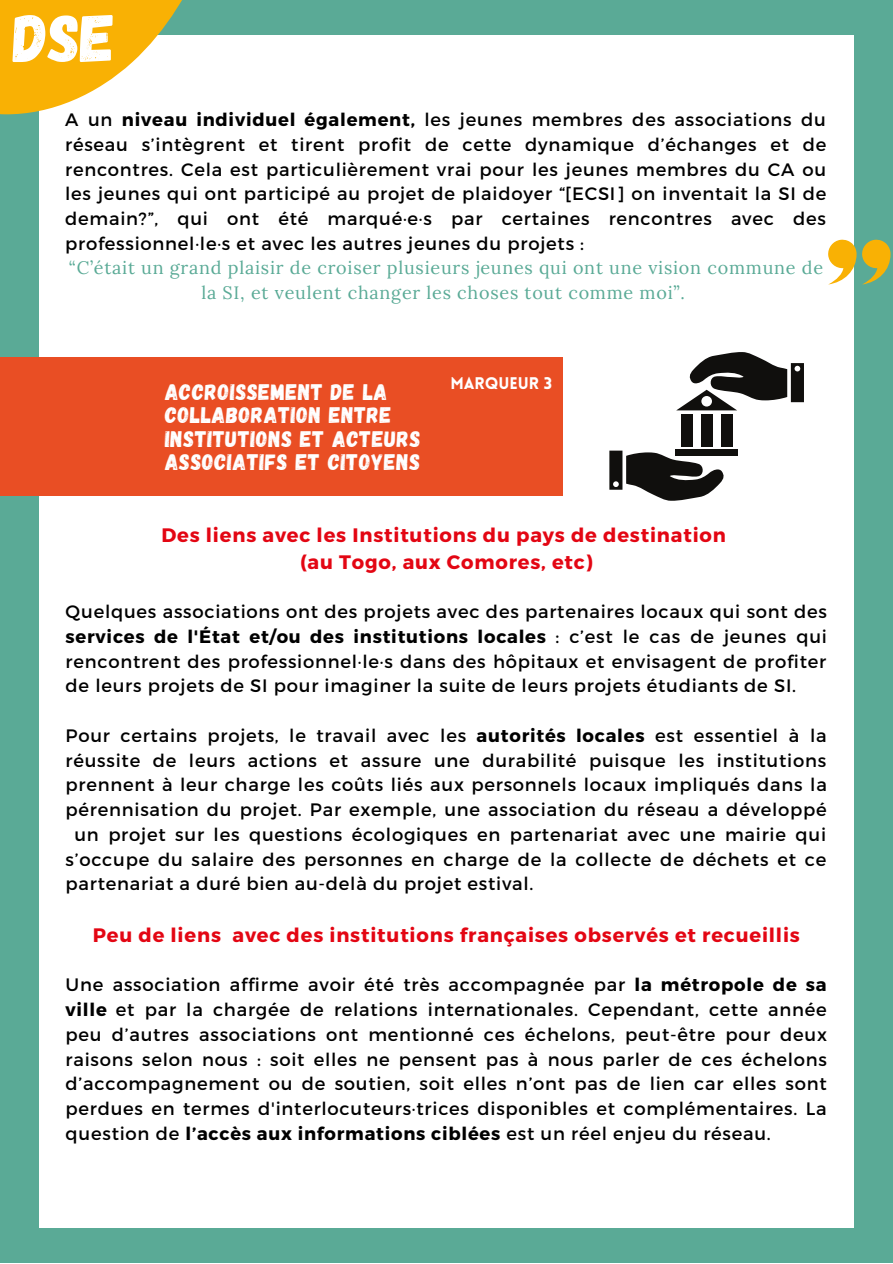
<style>
.page{position:relative;width:893px;height:1264px;background:#fff}
.page>*{position:absolute;margin:0;border:0;box-sizing:border-box;transform-origin:0 0}
.t1{font:67.5px "Gagalin";color:#fff}
.t2{font:22.5px/23.5px "Gagalin";letter-spacing:.03em;color:#fff}
.t3{font:700 19.5px "Montserrat";letter-spacing:.04em;color:#e30613}
.t4{font:18px/24.8px "Montserrat";letter-spacing:.04em;color:#000;text-align:justify}
.t5{font:18px/24.8px "Lora";letter-spacing:.04em;color:#5aaa96;text-align:center}
.t6{font:900 16.5px "Lovelo";color:#fff}
.s1{font-weight:700}
</style>
<div class="page">
<div style="left:0;top:0;width:892px;height:1262px;background:#5aaa96"></div>
<div style="left:39px;top:35px;width:814px;height:1192px;background:#fff"></div>
<svg style="left:0;top:0;width:182px;height:115px;fill:#f9b104"></svg>
<svg style="left:828px;top:239px;width:62px;height:45px"></svg>
<div style="left:0;top:357px;width:562px;height:139px;background:#e94e24"></div>
<svg style="left:609px;top:450px;width:115px;height:51px"></svg>
<div style="left:675px;top:450px;width:62px;height:6px;background:#100f0d"></div>
<div style="left:680px;top:413px;width:12px;height:33px;background:#100f0d"></div>
<div style="left:700px;top:413px;width:12px;height:33px;background:#100f0d"></div>
<div style="left:720px;top:413px;width:12px;height:33px;background:#100f0d"></div>
<svg style="left:677px;top:352px;width:126px;height:58px"></svg>
<p class="t1" style="left:13px;top:-6px;width:104px">DSE</p>
<p class="t4" style="left:65px;top:106px;width:762px">A un <span class="s1">niveau individuel également,</span> les jeunes membres des associations du réseau s’intègrent et tirent profit de cette dynamique d’échanges et de rencontres. Cela est particulièrement vrai pour les jeunes membres du CA ou les jeunes qui ont participé au projet de plaidoyer “[ECSI] on inventait la SI de demain?”, qui ont été marqué·e·s par certaines rencontres avec des professionnel·le·s et avec les autres jeunes du projets :</p>
<p class="t5" style="left:69px;top:255px;width:755px">“C’était un grand plaisir de croiser plusieurs jeunes qui ont une vision commune de la SI, et veulent changer les choses tout comme moi”.</p>
<p class="t2" style="left:165px;top:379px;width:257px">ACCROISSEMENT DE LA<br>COLLABORATION ENTRE<br>INSTITUTIONS ET ACTEURS<br>ASSOCIATIFS ET CITOYENS</p>
<p class="t6" style="left:450px;top:376px;width:103px">MARQUEUR 3</p>
<p class="t3" style="left:161px;top:522px;width:566px">Des liens avec les Institutions du pays de destination</p>
<p class="t3" style="left:300px;top:549px;width:294px">(au Togo, aux Comores, etc)</p>
<p class="t4" style="left:66px;top:598px;width:763px">Quelques associations ont des projets avec des partenaires locaux qui sont des <span class="s1">services de l'État et/ou des institutions locales</span> : c’est le cas de jeunes qui rencontrent des professionnel·le·s dans des hôpitaux et envisagent de profiter de leurs projets de SI pour imaginer la suite de leurs projets étudiants de SI.</p>
<p class="t4" style="left:66px;top:722px;width:762px">Pour certains projets, le travail avec les <span class="s1">autorités locales</span> est essentiel à la</p>
<p class="t4" style="left:66px;top:746px;width:762px">réussite de leurs actions et assure une durabilité puisque les institutions</p>
<p class="t4" style="left:66px;top:771px;width:762px">prennent à leur charge les coûts liés aux personnels locaux impliqués dans la</p>
<p class="t4" style="left:66px;top:796px;width:762px">pérennisation du projet. Par exemple, une association du réseau a développé</p>
<p class="t4" style="left:74px;top:821px;width:753px">un projet sur les questions écologiques en partenariat avec une mairie qui</p>
<p class="t4" style="left:66px;top:845px;width:762px">s’occupe du salaire des personnes en charge de la collecte de déchets et ce</p>
<p class="t4" style="left:66px;top:870px;width:469px">partenariat a duré bien au-delà du projet estival.</p>
<p class="t3" style="left:93px;top:922px;width:708px">Peu de liens avec des institutions françaises observés et recueillis</p>
<p class="t4" style="left:66px;top:971px;width:763px">Une association affirme avoir été très accompagnée par <span class="s1">la métropole de sa ville</span> et par la chargée de relations internationales. Cependant, cette année peu d’autres associations ont mentionné ces échelons, peut-être pour deux raisons selon nous : soit elles ne pensent pas à nous parler de ces échelons d’accompagnement ou de soutien, soit elles n’ont pas de lien car elles sont perdues en termes d'interlocuteurs·trices disponibles et complémentaires. La question de <span class="s1">l’accès aux informations ciblées</span> est un réel enjeu du réseau.</p>
</div>
